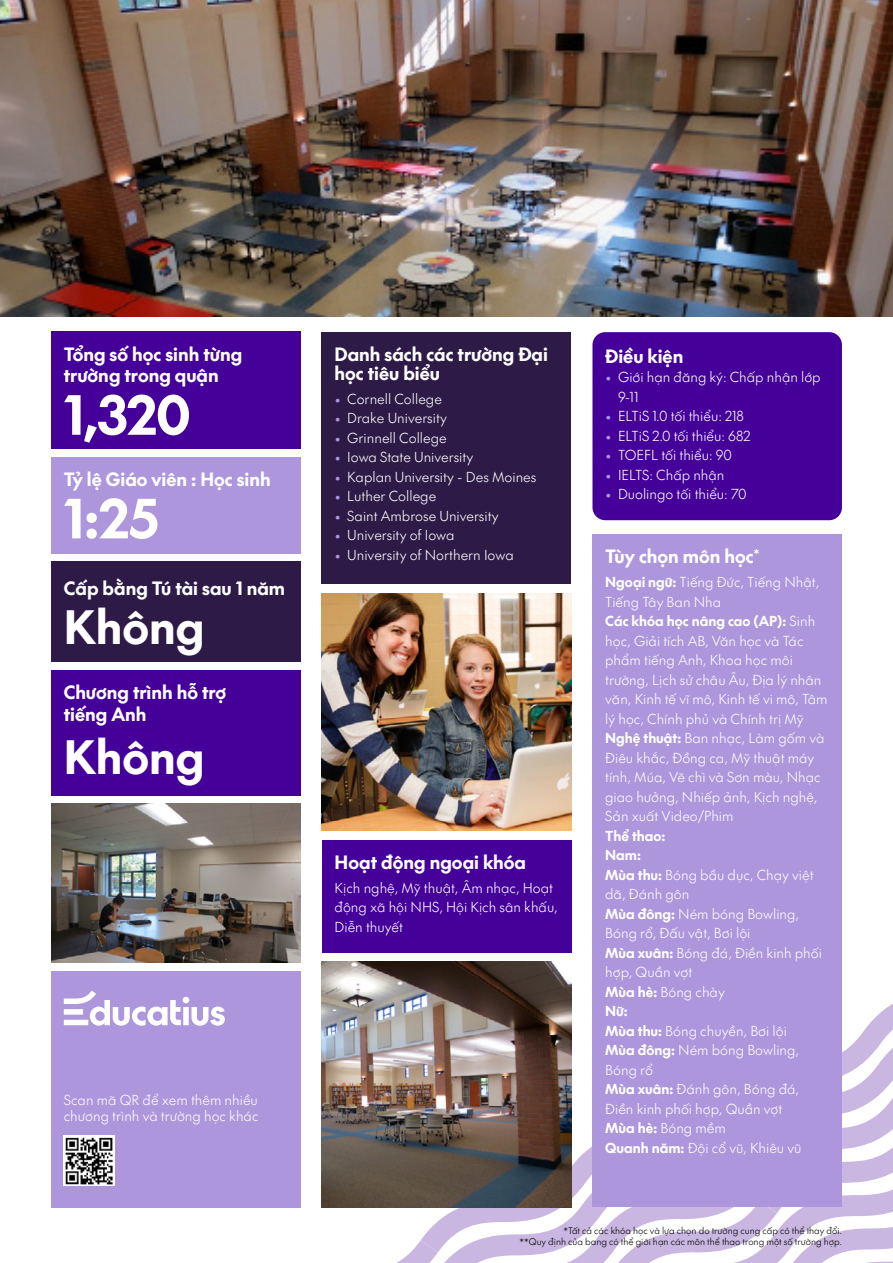
<style>
.page{position:relative;width:893px;height:1263px;background:#fff}
.page>*{position:absolute;margin:0;border:0;box-sizing:border-box;transform-origin:0 0}
.t1{font:52.5px "SVN The Future Bold";color:#fff}
.t2{font:45px "SVN The Future Bold";color:#fff}
.t3{font:18px/21.6px "SVN The Future Bold";color:#fff}
.t4{font:13.5px/19.5px "SVN The Future Light";color:#fff}
.t5{font:13.5px/19.5px "SVN The Future Bold";color:#fff}
.t6{font:9px/10.8px "SVN The Future Light";color:#000;text-align:right}
.s1{font-family:"The Future";font-weight:300;color:#ad96dc}
.s2{font-family:"SVN The Future Bold"}
.s3{font-family:"SVN The Future Light"}
</style>
<div class="page">
<svg style="left:389px;top:995px;width:504px;height:268px"></svg>
<img style="left:0;top:0;width:893px;height:317px">
<div style="left:51px;top:332px;width:249px;height:117px;background:#409"></div>
<div style="left:51px;top:457px;width:249px;height:97px;background:#ad96dc"></div>
<div style="left:51px;top:562px;width:249px;height:100px;background:#2e1a47"></div>
<div style="left:322px;top:332px;width:249px;height:252px;background:#2e1a47"></div>
<div style="left:592px;top:332px;width:250px;height:188px;background:#409;border-radius:13px"></div>
<div style="left:592px;top:534px;width:250px;height:673px;background:#ad96dc"></div>
<div style="left:322px;top:840px;width:249px;height:112px;background:#409"></div>
<div style="left:51px;top:971px;width:249px;height:236px;background:#ad96dc"></div>
<img style="left:64px;top:1135px;width:51px;height:50px">
<svg style="left:64px;top:990px;width:161px;height:36px"></svg>
<div style="left:51px;top:670px;width:249px;height:125px;background:#409"></div>
<img style="left:51px;top:803px;width:249px;height:160px">
<img style="left:322px;top:593px;width:249px;height:238px">
<img style="left:322px;top:961px;width:249px;height:246px">
<h3 class="t3" style="left:64px;top:342px;width:180px">Tổng số học sinh từng trường trong quận</h3>
<h1 class="t1" style="left:64px;top:373px;width:128px">1,320</h1>
<h3 class="t3" style="left:64px;top:467px;width:208px">Tỷ lệ Giáo viên : Học sinh</h3>
<h1 class="t1" style="left:64px;top:476px;width:96px">1:25</h1>
<h3 class="t3" style="left:64px;top:576px;width:223px">Cấp bằng Tú tài sau 1 năm</h3>
<h2 class="t2" style="left:64px;top:591px;width:142px">Không</h2>
<h3 class="t3" style="left:64px;top:680px;width:164px">Chương trình hỗ trợ tiếng Anh</h3>
<h2 class="t2" style="left:64px;top:721px;width:142px">Không</h2>
<p class="t4" style="left:64px;top:1091px;width:196px;line-height:16.2px">Scan mã QR để xem thêm nhiều chương trình và trường học khác</p>
<h3 class="t3" style="left:334px;top:343px;width:215px;line-height:19.5px">Danh sách các trường Đại học tiêu biểu</h3>
<p class="t4" style="left:334px;top:388px;width:109px"><span class="s1">•</span> Cornell College</p>
<p class="t4" style="left:334px;top:408px;width:114px"><span class="s1">•</span> Drake University</p>
<p class="t4" style="left:334px;top:427px;width:114px"><span class="s1">•</span> Grinnell College</p>
<p class="t4" style="left:334px;top:447px;width:140px"><span class="s1">•</span> Iowa State University</p>
<p class="t4" style="left:334px;top:466px;width:203px"><span class="s1">•</span> Kaplan University - Des Moines</p>
<p class="t4" style="left:334px;top:486px;width:103px"><span class="s1">•</span> Luther College</p>
<p class="t4" style="left:334px;top:505px;width:166px"><span class="s1">•</span> Saint Ambrose University</p>
<p class="t4" style="left:334px;top:525px;width:121px"><span class="s1">•</span> University of Iowa</p>
<p class="t4" style="left:334px;top:544px;width:181px"><span class="s1">•</span> University of Northern Iowa</p>
<h3 class="t3" style="left:335px;top:850px;width:193px">Hoạt động ngoại khóa</h3>
<p class="t4" style="left:335px;top:877px;width:225px">Kịch nghệ, Mỹ thuật, Âm nhạc, Hoạt động xã hội NHS, Hội Kịch sân khấu,<br>Diễn thuyết</p>
<h3 class="t3" style="left:605px;top:344px;width:80px">Điều kiện</h3>
<p class="t4" style="left:618px;top:366px;width:204px;text-indent:-13px"><span class="s1">•</span> Giới hạn đăng ký: Chấp nhận lớp<br>9-11</p>
<p class="t4" style="left:605px;top:405px;width:140px"><span class="s1">•</span> ELTiS 1.0 tối thiểu: 218</p>
<p class="t4" style="left:605px;top:425px;width:147px"><span class="s1">•</span> ELTiS 2.0 tối thiểu: 682</p>
<p class="t4" style="left:605px;top:444px;width:128px"><span class="s1">•</span> TOEFL tối thiểu: 90</p>
<p class="t4" style="left:605px;top:464px;width:121px"><span class="s1">•</span> IELTS: Chấp nhận</p>
<p class="t4" style="left:605px;top:483px;width:143px"><span class="s1">•</span> Duolingo tối thiểu: 70</p>
<h3 class="t3" style="left:605px;top:544px;width:156px">Tùy chọn môn học<sup>*</sup></h3>
<p class="t4" style="left:605px;top:571px;width:216px"><span class="s2">Ngoại ngữ:</span> Tiếng Đức, Tiếng Nhật,<br>Tiếng Tây Ban Nha</p>
<p class="t5" style="left:605px;top:610px;width:211px">Các khóa học nâng cao (AP): <span class="s3">Sinh</span></p>
<p class="t4" style="left:605px;top:630px;width:224px">học, Giải tích AB, Văn học và Tác phẩm tiếng Anh, Khoa học môi trường, Lịch sử châu Âu, Địa lý nhân văn, Kinh tế vĩ mô, Kinh tế vi mô, Tâm lý học, Chính phủ và Chính trị Mỹ<br><span class="s2">Nghệ thuật:</span> Ban nhạc, Làm gốm và<br>Điêu khắc, Đồng ca, Mỹ thuật máy tính, Múa, Vẽ chì và Sơn màu, Nhạc giao hưởng, Nhiếp ảnh, Kịch nghệ,<br>Sản xuất Video/Phim</p>
<p class="t5" style="left:605px;top:825px;width:62px">Thể thao:<br>Nam:</p>
<p class="t4" style="left:605px;top:864px;width:218px"><span class="s2">Mùa thu:</span> Bóng bầu dục, Chạy việt dã, Đánh gôn<br><span class="s2">Mùa đông:</span> Ném bóng Bowling,<br>Bóng rổ, Đấu vật, Bơi lội<br><span class="s2">Mùa xuân:</span> Bóng đá, Điền kinh phối hợp, Quần vợt<br><span class="s2">Mùa hè:</span> Bóng chày</p>
<p class="t5" style="left:605px;top:1000px;width:24px">Nữ:</p>
<p class="t4" style="left:605px;top:1020px;width:198px"><span class="s2">Mùa thu:</span> Bóng chuyền, Bơi lội<br><span class="s2">Mùa đông:</span> Ném bóng Bowling,<br>Bóng rổ<br><span class="s2">Mùa xuân:</span> Đánh gôn, Bóng đá,<br>Điền kinh phối hợp, Quần vợt<br><span class="s2">Mùa hè:</span> Bóng mềm<br><span class="s2">Quanh năm:</span> Đội cổ vũ, Khiêu vũ</p>
<p class="t6" style="left:520px;top:1225px;width:324px">*Tất cả các khóa học và lựa chọn do trường cung cấp có thể thay đổi.<br>**Quy định của bang có thể giới hạn các môn thể thao trong một số trường hợp.</p>
</div>
